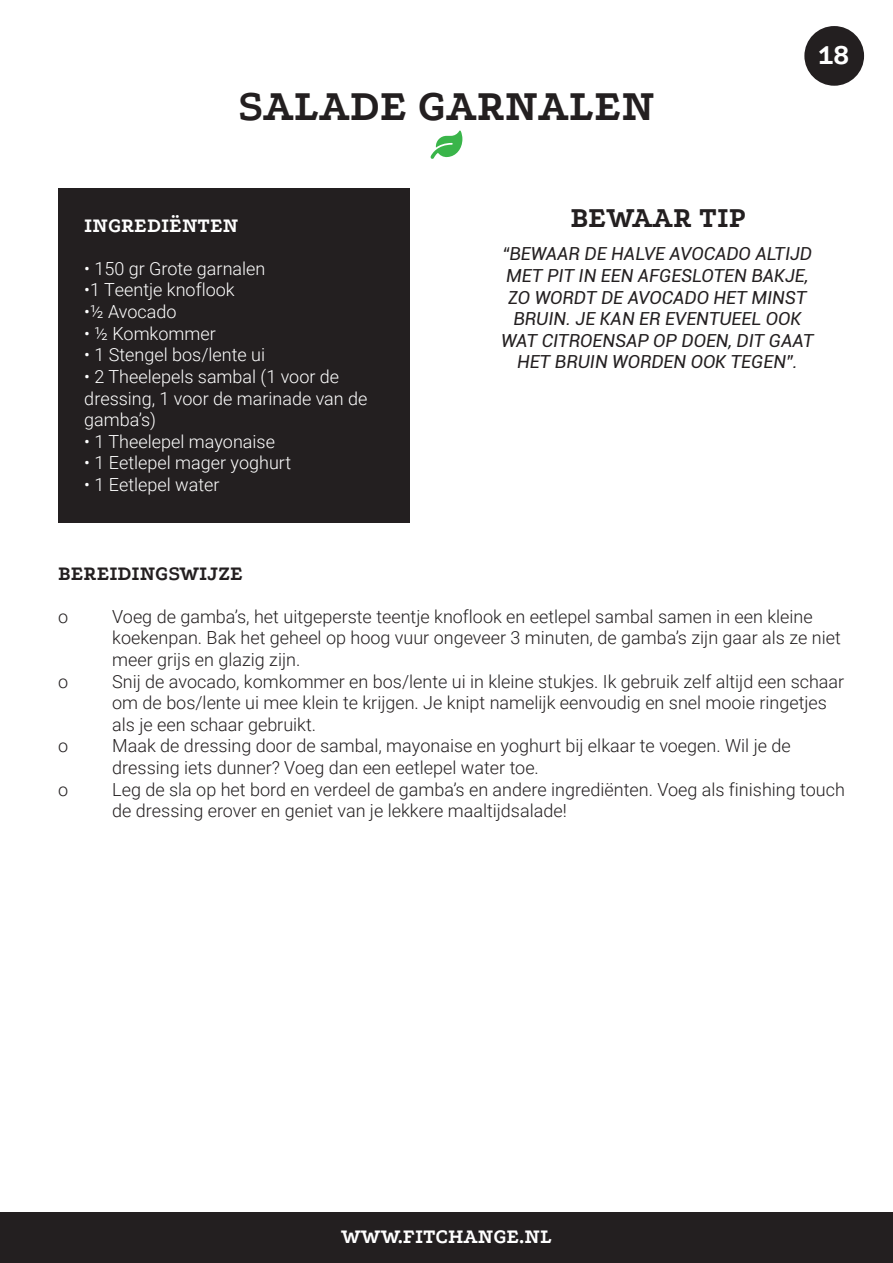
<style>
.page{position:relative;width:893px;height:1263px;background:#fff}
.page>*{position:absolute;margin:0;border:0;box-sizing:border-box;transform-origin:0 0}
.t1{font:700 45px "Podkova";color:#231f20}
.t2{font:700 30px "Podkova";color:#231f20}
.t3{font:700 30px "Podkova";color:#fff}
.t4{font:700 21px "Podkova";color:#fff}
.t5{font:700 21px "Podkova";color:#231f20}
.t6{font:300 18px/21.6px "Roboto";color:#231f20}
.t7{font:300 18px/21.6px "Roboto";color:#fff}
.t8{font:italic 18px/21.6px "Roboto";color:#231f20;text-align:center}
</style>
<div class="page">
<div style="left:0;top:1212px;width:893px;height:51px;background:#231f20"></div>
<div style="left:804px;top:26px;width:60px;height:60px;background:#231f20;border-radius:50%"></div>
<div style="left:58px;top:188px;width:352px;height:334px;background:#231f20"></div>
<svg style="left:430px;top:130px;width:32px;height:29px"></svg>
<h1 class="t1" style="left:238px;top:76px;width:418px">SALADE GARNALEN</h1>
<h2 class="t3" style="left:818px;top:34px;width:33px">18</h2>
<p class="t4" style="left:84px;top:211px;width:156px">INGREDIËNTEN</p>
<p class="t7" style="left:84px;top:257px;width:183px">• 150 gr Grote garnalen</p>
<p class="t7" style="left:84px;top:279px;width:152px">•1 Teentje knoflook</p>
<p class="t7" style="left:84px;top:300px;width:94px">•½ Avocado</p>
<p class="t7" style="left:84px;top:322px;width:133px">• ½ Komkommer</p>
<p class="t7" style="left:84px;top:343px;width:182px">• 1 Stengel bos/lente ui</p>
<p class="t7" style="left:84px;top:365px;width:285px">• 2 Theelepels sambal (1 voor de dressing, 1 voor de marinade van de gamba’s)</p>
<p class="t7" style="left:84px;top:430px;width:192px">• 1 Theelepel mayonaise</p>
<p class="t7" style="left:84px;top:451px;width:208px">• 1 Eetlepel mager yoghurt</p>
<p class="t7" style="left:84px;top:473px;width:137px">• 1 Eetlepel water</p>
<h2 class="t2" style="left:570px;top:198px;width:176px">BEWAAR TIP</h2>
<p class="t8" style="left:501px;top:243px;width:314px">“BEWAAR DE HALVE AVOCADO ALTIJD<br>MET PIT IN EEN AFGESLOTEN BAKJE,<br>ZO WORDT DE AVOCADO HET MINST<br>BRUIN. JE KAN ER EVENTUEEL OOK<br>WAT CITROENSAP OP DOEN, DIT GAAT<br>HET BRUIN WORDEN OOK TEGEN”.</p>
<p class="t5" style="left:58px;top:559px;width:186px">BEREIDINGSWIJZE</p>
<p class="t6" style="left:58px;top:605px;width:12px">o</p>
<p class="t6" style="left:112px;top:605px;width:730px">Voeg de gamba’s, het uitgeperste teentje knoflook en eetlepel sambal samen in een kleine koekenpan. Bak het geheel op hoog vuur ongeveer 3 minuten, de gamba’s zijn gaar als ze niet meer grijs en glazig zijn.</p>
<p class="t6" style="left:58px;top:670px;width:12px">o</p>
<p class="t6" style="left:112px;top:670px;width:733px">Snij de avocado, komkommer en bos/lente ui in kleine stukjes. Ik gebruik zelf altijd een schaar om de bos/lente ui mee klein te krijgen. Je knipt namelijk eenvoudig en snel mooie ringetjes als je een schaar gebruikt.</p>
<p class="t6" style="left:58px;top:734px;width:12px">o</p>
<p class="t6" style="left:112px;top:734px;width:680px">Maak de dressing door de sambal, mayonaise en yoghurt bij elkaar te voegen. Wil je de dressing iets dunner? Voeg dan een eetlepel water toe.</p>
<p class="t6" style="left:58px;top:778px;width:12px">o</p>
<p class="t6" style="left:112px;top:778px;width:734px">Leg de sla op het bord en verdeel de gamba’s en andere ingrediënten. Voeg als finishing touch de dressing erover en geniet van je lekkere maaltijdsalade!</p>
<p class="t4" style="left:341px;top:1222px;width:212px">WWW.FITCHANGE.NL</p>
</div>
